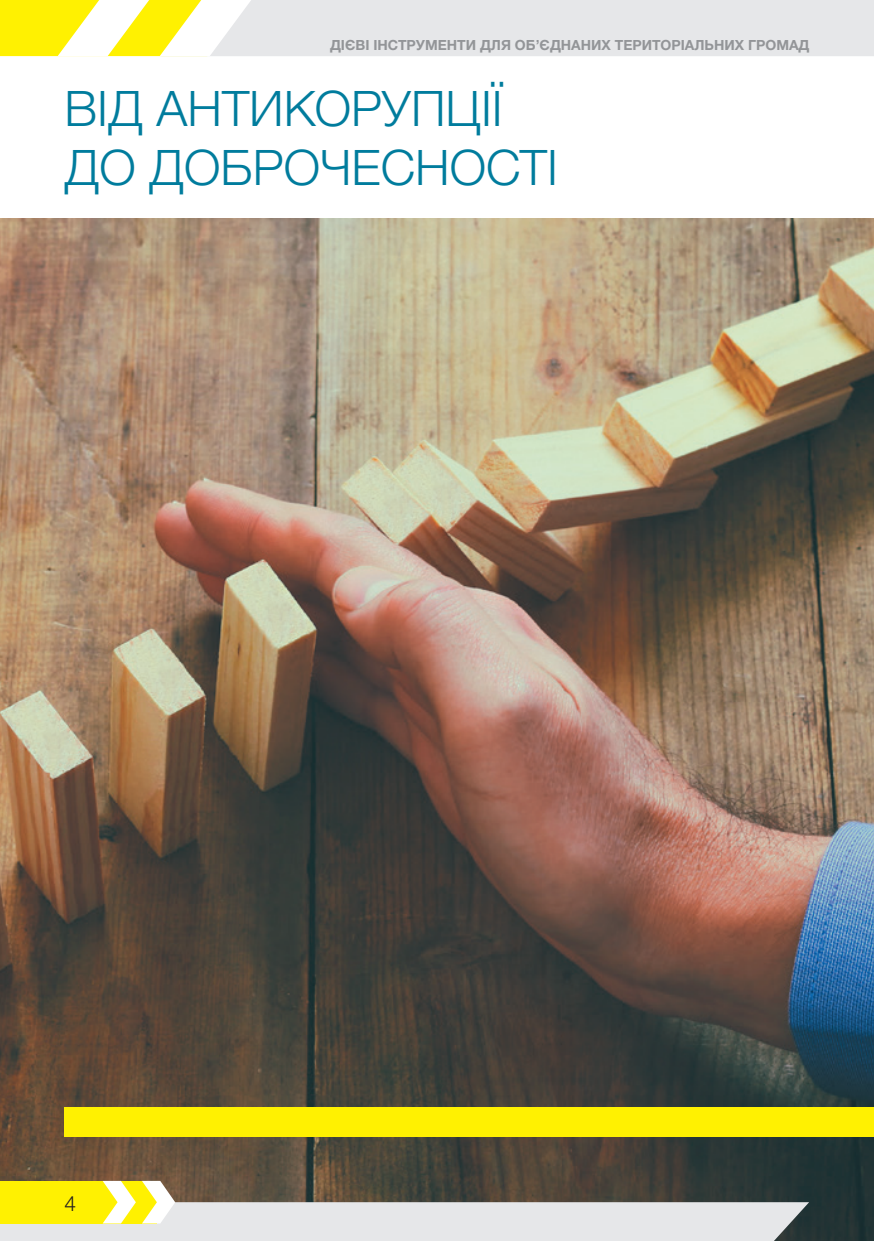
<style>
.page{position:relative;width:874px;height:1241px;background:#fff}
.page>*{position:absolute;margin:0;border:0;box-sizing:border-box;transform-origin:0 0}
.t1{font:300 49px/58.8px "Helvetica Neue LTW1 G";color:#007c9d}
.t2{font:300 21px "Helvetica Neue LTW1 G";color:#231f20}
.t3{font:700 14px "Helvetica Neue LTW1 G";color:#939598}
</style>
<div class="page">
<img style="left:0;top:218px;width:873px;height:1022px">
<div style="left:64px;top:1106px;width:809px;height:30px;background:#fff101"></div>
<svg style="left:0;top:1180px;width:808px;height:60px;background:#b9b798"></svg>
<svg style="left:0;top:0;width:873px;height:56px;background:#ecebc8"></svg>
<p class="t3" style="left:330px;top:36px;width:480px">ДІЄВІ ІНСТРУМЕНТИ ДЛЯ ОБ’ЄДНАНИХ ТЕРИТОРІАЛЬНИХ ГРОМАД</p>
<h1 class="t1" style="left:64px;top:79px;width:494px">ВІД АНТИКОРУПЦІЇ<br>ДО ДОБРОЧЕСНОСТІ</h1>
<h2 class="t2" style="left:64px;top:1189px;width:13px">4</h2>
</div>
